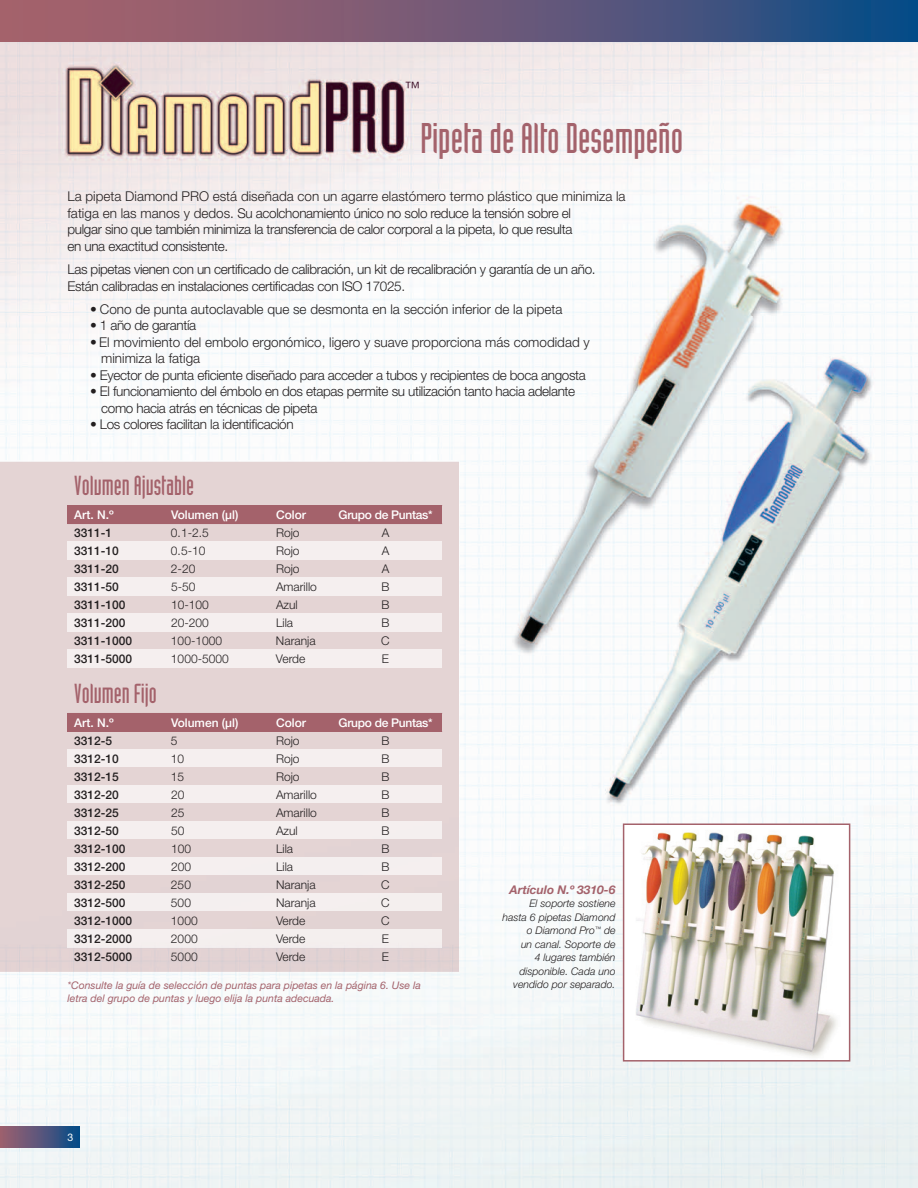
<style>
.page{position:relative;width:918px;height:1188px;background:#fff}
.page>*{position:absolute;margin:0;border:0;box-sizing:border-box;transform-origin:0 0}
.t1{font:42px "Industria Solid";color:#a4626b}
.t2{font:27px "Industria Solid";color:#a4626b}
.t3{font:300 15.75px "Helvetica Neue";color:#34041f}
.t4{font:300 13.5px/16.5px "Helvetica Neue";letter-spacing:-.025em;color:#231f20}
.t5{font:300 13.5px/16.5px "Helvetica Neue";color:#231f20}
.t6{font:300 12px "Helvetica Neue";color:#231f20}
.t7{font:500 12px "Helvetica Neue";color:#231f20}
.t8{font:500 12px "Helvetica Neue";color:#fff}
.t9{font:500 12px "Helvetica Neue";letter-spacing:-.025em;color:#fff}
.t10{font:italic 700 12px "Helvetica Neue";color:#a4626b}
.t11{font:italic 300 10.5px/13.5px "Helvetica Neue";color:#231f20;text-align:right}
.t12{font:italic 10.5px/13.5px "Helvetica Neue";color:#a4626b}
.t13{font:10.5px "Helvetica Neue";color:#fff}
</style>
<div class="page">
<img style="left:0;top:42px;width:918px;height:1146px">
<div style="left:0;top:462px;width:459px;height:510px;background:#e4d4d4"></div>
<svg style="left:0;top:0;width:918px;height:42px;background:#685877"></svg>
<div style="left:67px;top:505px;width:375px;height:19px;background:#a4626b"></div>
<div style="left:67px;top:713px;width:375px;height:19px;background:#a4626b"></div>
<div style="left:67px;top:750px;width:375px;height:17px;background:#f5efef"></div>
<div style="left:67px;top:542px;width:375px;height:17px;background:#f5efef"></div>
<div style="left:67px;top:578px;width:375px;height:17px;background:#f5efef"></div>
<div style="left:67px;top:614px;width:375px;height:17px;background:#f5efef"></div>
<div style="left:67px;top:650px;width:375px;height:17px;background:#f5efef"></div>
<div style="left:67px;top:786px;width:375px;height:17px;background:#f5efef"></div>
<div style="left:67px;top:822px;width:375px;height:17px;background:#f5efef"></div>
<div style="left:67px;top:858px;width:375px;height:17px;background:#f5efef"></div>
<div style="left:67px;top:894px;width:375px;height:17px;background:#f4efef"></div>
<div style="left:67px;top:930px;width:375px;height:18px;background:#f4efee"></div>
<img style="left:626px;top:827px;width:221px;height:232px">
<div style="left:623px;top:824px;width:227px;height:238px;border:2px solid #a4626b"></div>
<div style="left:0;top:1127px;width:79px;height:21px;background:linear-gradient(to right,#a4606f,#094b87)"></div>
<p class="t3" style="left:404px;top:78px;width:17px">™</p>
<h1 class="t1" style="left:420px;top:115px;width:264px">Pipeta de Alto Desempeño</h1>
<p class="t4" style="left:68px;top:188px;width:560px">La pipeta Diamond PRO está diseñada con un agarre elastómero termo plástico que minimiza la fatiga en las manos y dedos. Su acolchonamiento único no solo reduce la tensión sobre el<br>pulgar sino que también minimiza la transferencia de calor corporal a la pipeta, lo que resulta<br>en una exactitud consistente.</p>
<p class="t4" style="left:68px;top:261px;width:530px">Las pipetas vienen con un certificado de calibración, un kit de recalibración y garantía de un año.<br>Están calibradas en instalaciones certificadas con ISO 17025.</p>
<p class="t5" style="left:90px;top:301px;width:474px">• Cono de punta autoclavable que se desmonta en la sección inferior de la pipeta</p>
<p class="t4" style="left:90px;top:317px;width:108px">• 1 año de garantía</p>
<p class="t5" style="left:101px;top:333px;width:490px;text-indent:-11px">• El movimiento del embolo ergonómico, ligero y suave proporciona más comodidad y minimiza la fatiga</p>
<p class="t4" style="left:90px;top:366px;width:497px">• Eyector de punta eficiente diseñado para acceder a tubos y recipientes de boca angosta</p>
<p class="t4" style="left:101px;top:383px;width:476px;text-indent:-11px">• El funcionamiento del émbolo en dos etapas permite su utilización tanto hacia adelante como hacia atrás en técnicas de pipeta</p>
<p class="t4" style="left:90px;top:416px;width:205px">• Los colores facilitan la identificación</p>
<h2 class="t2" style="left:74px;top:470px;width:121px">Volumen Ajustable</h2>
<p class="t8" style="left:74px;top:508px;width:41px">Art. N.º</p>
<p class="t8" style="left:171px;top:508px;width:69px">Volumen (µl)</p>
<p class="t8" style="left:276px;top:508px;width:32px">Color</p>
<p class="t9" style="left:339px;top:508px;width:95px">Grupo de Puntas*</p>
<p class="t7" style="left:74px;top:526px;width:40px">3311-1</p>
<p class="t6" style="left:171px;top:526px;width:39px">0.1-2.5</p>
<p class="t6" style="left:276px;top:526px;width:25px">Rojo</p>
<p class="t6" style="left:382px;top:526px;width:9px">A</p>
<p class="t7" style="left:74px;top:544px;width:46px">3311-10</p>
<p class="t6" style="left:171px;top:544px;width:36px">0.5-10</p>
<p class="t6" style="left:276px;top:544px;width:25px">Rojo</p>
<p class="t6" style="left:382px;top:544px;width:9px">A</p>
<p class="t7" style="left:74px;top:562px;width:46px">3311-20</p>
<p class="t6" style="left:171px;top:562px;width:26px">2-20</p>
<p class="t6" style="left:276px;top:562px;width:25px">Rojo</p>
<p class="t6" style="left:382px;top:562px;width:9px">A</p>
<p class="t7" style="left:74px;top:580px;width:46px">3311-50</p>
<p class="t6" style="left:171px;top:580px;width:26px">5-50</p>
<p class="t6" style="left:276px;top:580px;width:42px">Amarillo</p>
<p class="t6" style="left:381px;top:580px;width:10px">B</p>
<p class="t7" style="left:74px;top:598px;width:53px">3311-100</p>
<p class="t6" style="left:171px;top:598px;width:39px">10-100</p>
<p class="t6" style="left:276px;top:598px;width:23px">Azul</p>
<p class="t6" style="left:381px;top:598px;width:10px">B</p>
<p class="t7" style="left:74px;top:616px;width:53px">3311-200</p>
<p class="t6" style="left:171px;top:616px;width:39px">20-200</p>
<p class="t6" style="left:276px;top:616px;width:19px">Lila</p>
<p class="t6" style="left:381px;top:616px;width:10px">B</p>
<p class="t7" style="left:74px;top:634px;width:60px">3311-1000</p>
<p class="t6" style="left:171px;top:634px;width:53px">100-1000</p>
<p class="t6" style="left:276px;top:634px;width:41px">Naranja</p>
<p class="t6" style="left:381px;top:634px;width:10px">C</p>
<p class="t7" style="left:74px;top:652px;width:60px">3311-5000</p>
<p class="t6" style="left:171px;top:652px;width:59px">1000-5000</p>
<p class="t6" style="left:276px;top:652px;width:31px">Verde</p>
<p class="t6" style="left:382px;top:652px;width:9px">E</p>
<h2 class="t2" style="left:74px;top:678px;width:84px">Volumen Fijo</h2>
<p class="t8" style="left:74px;top:716px;width:41px">Art. N.º</p>
<p class="t8" style="left:171px;top:716px;width:69px">Volumen (µl)</p>
<p class="t8" style="left:276px;top:716px;width:32px">Color</p>
<p class="t9" style="left:339px;top:716px;width:95px">Grupo de Puntas*</p>
<p class="t7" style="left:74px;top:734px;width:40px">3312-5</p>
<p class="t6" style="left:171px;top:734px;width:8px">5</p>
<p class="t6" style="left:276px;top:734px;width:25px">Rojo</p>
<p class="t6" style="left:381px;top:734px;width:10px">B</p>
<p class="t7" style="left:74px;top:752px;width:46px">3312-10</p>
<p class="t6" style="left:171px;top:752px;width:15px">10</p>
<p class="t6" style="left:276px;top:752px;width:25px">Rojo</p>
<p class="t6" style="left:381px;top:752px;width:10px">B</p>
<p class="t7" style="left:74px;top:770px;width:46px">3312-15</p>
<p class="t6" style="left:171px;top:770px;width:15px">15</p>
<p class="t6" style="left:276px;top:770px;width:25px">Rojo</p>
<p class="t6" style="left:381px;top:770px;width:10px">B</p>
<p class="t7" style="left:74px;top:788px;width:46px">3312-20</p>
<p class="t6" style="left:171px;top:788px;width:15px">20</p>
<p class="t6" style="left:276px;top:788px;width:42px">Amarillo</p>
<p class="t6" style="left:381px;top:788px;width:10px">B</p>
<p class="t7" style="left:74px;top:806px;width:46px">3312-25</p>
<p class="t6" style="left:171px;top:806px;width:15px">25</p>
<p class="t6" style="left:276px;top:806px;width:42px">Amarillo</p>
<p class="t6" style="left:381px;top:806px;width:10px">B</p>
<p class="t7" style="left:74px;top:824px;width:46px">3312-50</p>
<p class="t6" style="left:171px;top:824px;width:15px">50</p>
<p class="t6" style="left:276px;top:824px;width:23px">Azul</p>
<p class="t6" style="left:381px;top:824px;width:10px">B</p>
<p class="t7" style="left:74px;top:842px;width:53px">3312-100</p>
<p class="t6" style="left:171px;top:842px;width:22px">100</p>
<p class="t6" style="left:276px;top:842px;width:19px">Lila</p>
<p class="t6" style="left:381px;top:842px;width:10px">B</p>
<p class="t7" style="left:74px;top:860px;width:53px">3312-200</p>
<p class="t6" style="left:171px;top:860px;width:22px">200</p>
<p class="t6" style="left:276px;top:860px;width:19px">Lila</p>
<p class="t6" style="left:381px;top:860px;width:10px">B</p>
<p class="t7" style="left:74px;top:878px;width:53px">3312-250</p>
<p class="t6" style="left:171px;top:878px;width:22px">250</p>
<p class="t6" style="left:276px;top:878px;width:41px">Naranja</p>
<p class="t6" style="left:381px;top:878px;width:10px">C</p>
<p class="t7" style="left:74px;top:896px;width:53px">3312-500</p>
<p class="t6" style="left:171px;top:896px;width:22px">500</p>
<p class="t6" style="left:276px;top:896px;width:41px">Naranja</p>
<p class="t6" style="left:381px;top:896px;width:10px">C</p>
<p class="t7" style="left:74px;top:914px;width:60px">3312-1000</p>
<p class="t6" style="left:171px;top:914px;width:28px">1000</p>
<p class="t6" style="left:276px;top:914px;width:31px">Verde</p>
<p class="t6" style="left:381px;top:914px;width:10px">C</p>
<p class="t7" style="left:74px;top:932px;width:60px">3312-2000</p>
<p class="t6" style="left:171px;top:932px;width:28px">2000</p>
<p class="t6" style="left:276px;top:932px;width:31px">Verde</p>
<p class="t6" style="left:382px;top:932px;width:9px">E</p>
<p class="t7" style="left:74px;top:950px;width:60px">3312-5000</p>
<p class="t6" style="left:171px;top:950px;width:28px">5000</p>
<p class="t6" style="left:276px;top:950px;width:31px">Verde</p>
<p class="t6" style="left:382px;top:950px;width:9px">E</p>
<p class="t12" style="left:68px;top:978px;width:355px">*Consulte la guía de selección de puntas para pipetas en la página 6. Use la letra del grupo de puntas y luego elija la punta adecuada.</p>
<p class="t13" style="left:68px;top:1131px;width:7px">3</p>
<p class="t10" style="left:509px;top:882px;width:108px">Artículo N.º 3310-6</p>
<p class="t11" style="left:502px;top:896px;width:115px">El soporte sostiene hasta 6 pipetas Diamond o Diamond Pro<sup>™</sup> de<br>un canal. Soporte de<br>4 lugares también disponible. Cada uno vendido por separado.</p>
</div>
